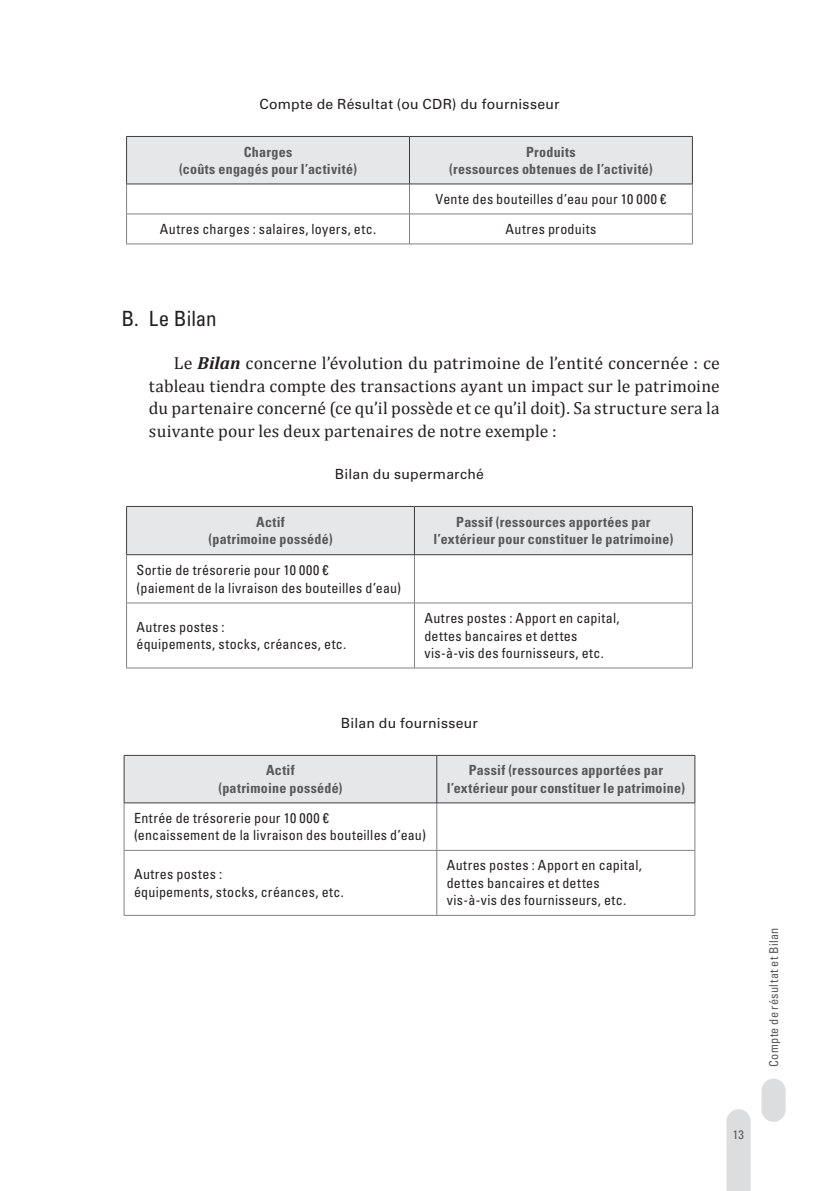
<style>
.page{position:relative;width:819px;height:1191px;background:#fff}
.page>*{position:absolute;margin:0;border:0;box-sizing:border-box;transform-origin:0 0}
.t1{font:condensed 21px "Univers LT Std";letter-spacing:-.005em;color:#231f20}
.t2{font:17.5px/22.8px "Cambria";letter-spacing:.01em;color:#231f20;text-align:justify}
.t3{font:condensed 14px/17.5px "Univers LT Std";letter-spacing:.02em;color:#231f20}
.t4{font:700 condensed 14px/17.5px "Univers LT Std";letter-spacing:.02em;color:#57585a;text-align:center}
.t5{font:14px "Univers LT Std";letter-spacing:.015em;color:#231f20}
.t6{font:condensed 12.25px "Univers LT Std";letter-spacing:.025em;color:#57585a}
.s1{font-weight:700;font-style:italic}
</style>
<div class="page">
<svg style="left:726px;top:1078px;width:59px;height:113px"></svg>
<div style="left:127px;top:137px;width:565px;height:47px;background:#e6e7e9"></div>
<hr style="left:409px;top:137px;width:1px;height:47px;background:#3e3e3f">
<hr style="left:409px;top:184px;width:1px;height:30px;background:#808285">
<hr style="left:126px;top:214px;width:566px;height:1px;background:#808285">
<hr style="left:409px;top:214px;width:1px;height:30px;background:#808285">
<hr style="left:126px;top:184px;width:1px;height:30px;background:#808285">
<hr style="left:692px;top:184px;width:1px;height:30px;background:#808285">
<hr style="left:126px;top:214px;width:1px;height:30px;background:#808285">
<hr style="left:692px;top:214px;width:1px;height:30px;background:#808285">
<hr style="left:126px;top:244px;width:566px;height:1px;background:#808285">
<hr style="left:126px;top:136px;width:283px;height:1px;background:#3e3e3f">
<hr style="left:126px;top:137px;width:1px;height:47px;background:#3e3e3f">
<hr style="left:409px;top:136px;width:283px;height:1px;background:#3e3e3f">
<hr style="left:692px;top:137px;width:1px;height:47px;background:#3e3e3f">
<hr style="left:126px;top:184px;width:566px;height:1px;background:#3e3e3f">
<div style="left:127px;top:507px;width:565px;height:47px;background:#e6e7e9"></div>
<hr style="left:414px;top:506px;width:1px;height:48px;background:#3e3e3f">
<hr style="left:414px;top:555px;width:1px;height:48px;background:#808285">
<hr style="left:126px;top:602px;width:566px;height:1px;background:#808285">
<hr style="left:414px;top:603px;width:1px;height:65px;background:#808285">
<hr style="left:126px;top:555px;width:1px;height:48px;background:#808285">
<hr style="left:692px;top:555px;width:1px;height:48px;background:#808285">
<hr style="left:126px;top:603px;width:1px;height:65px;background:#808285">
<hr style="left:692px;top:603px;width:1px;height:65px;background:#808285">
<hr style="left:126px;top:667px;width:566px;height:1px;background:#808285">
<hr style="left:126px;top:506px;width:288px;height:1px;background:#3e3e3f">
<hr style="left:126px;top:506px;width:1px;height:48px;background:#3e3e3f">
<hr style="left:414px;top:506px;width:278px;height:1px;background:#3e3e3f">
<hr style="left:692px;top:506px;width:1px;height:48px;background:#3e3e3f">
<hr style="left:126px;top:554px;width:566px;height:1px;background:#3e3e3f">
<div style="left:125px;top:756px;width:569px;height:46px;background:#e6e7e9"></div>
<hr style="left:436px;top:755px;width:1px;height:47px;background:#3e3e3f">
<hr style="left:436px;top:803px;width:1px;height:47px;background:#808285">
<hr style="left:124px;top:850px;width:571px;height:1px;background:#808285">
<hr style="left:436px;top:850px;width:1px;height:65px;background:#808285">
<hr style="left:124px;top:803px;width:1px;height:47px;background:#808285">
<hr style="left:694px;top:803px;width:1px;height:47px;background:#808285">
<hr style="left:124px;top:850px;width:1px;height:65px;background:#808285">
<hr style="left:694px;top:850px;width:1px;height:65px;background:#808285">
<hr style="left:124px;top:915px;width:571px;height:1px;background:#808285">
<hr style="left:124px;top:755px;width:313px;height:1px;background:#3e3e3f">
<hr style="left:124px;top:755px;width:1px;height:47px;background:#3e3e3f">
<hr style="left:437px;top:755px;width:258px;height:1px;background:#3e3e3f">
<hr style="left:694px;top:755px;width:1px;height:47px;background:#3e3e3f">
<hr style="left:124px;top:802px;width:571px;height:1px;background:#3e3e3f">
<p class="t5" style="left:259px;top:99px;width:301px">Compte de Résultat (ou CDR) du fournisseur</p>
<p class="t4" style="left:179px;top:144px;width:179px">Charges<br>(coûts engagés pour l’activité)</p>
<p class="t4" style="left:449px;top:144px;width:205px">Produits<br>(ressources obtenues de l’activité)</p>
<p class="t3" style="left:435px;top:191px;width:232px">Vente des bouteilles d’eau pour 10 000 €</p>
<p class="t3" style="left:160px;top:221px;width:218px">Autres charges : salaires, loyers, etc.</p>
<p class="t3" style="left:505px;top:221px;width:92px">Autres produits</p>
<h1 class="t1" style="left:121px;top:310px;width:97px">B. Le Bilan</h1>
<p class="t2" style="left:149px;top:351px;width:572px;text-indent:25px">Le <span class="s1">Bilan</span> concerne l’évolution du patrimoine de l’entité concernée : ce tableau tiendra compte des transactions ayant un impact sur le patrimoine du partenaire concerné (ce qu’il possède et ce qu’il doit). Sa structure sera la suivante pour les deux partenaires de notre exemple :</p>
<p class="t5" style="left:335px;top:469px;width:150px">Bilan du supermarché</p>
<p class="t4" style="left:208px;top:514px;width:126px">Actif<br>(patrimoine possédé)</p>
<p class="t4" style="left:433px;top:514px;width:241px">Passif (ressources apportées par l’extérieur pour constituer le patrimoine)</p>
<p class="t3" style="left:136px;top:562px;width:266px">Sortie de trésorerie pour 10 000 €<br>(paiement de la livraison des bouteilles d’eau)</p>
<p class="t3" style="left:136px;top:619px;width:211px">Autres postes :<br>équipements, stocks, créances, etc.</p>
<p class="t3" style="left:424px;top:610px;width:197px">Autres postes : Apport en capital, dettes bancaires et dettes vis-à-vis des fournisseurs, etc.</p>
<p class="t5" style="left:341px;top:718px;width:138px">Bilan du fournisseur</p>
<p class="t4" style="left:218px;top:763px;width:126px">Actif<br>(patrimoine possédé)</p>
<p class="t4" style="left:446px;top:763px;width:240px">Passif (ressources apportées par l’extérieur pour constituer le patrimoine)</p>
<p class="t3" style="left:134px;top:810px;width:293px">Entrée de trésorerie pour 10 000 €<br>(encaissement de la livraison des bouteilles d’eau)</p>
<p class="t3" style="left:134px;top:866px;width:211px">Autres postes :<br>équipements, stocks, créances, etc.</p>
<p class="t3" style="left:446px;top:857px;width:197px">Autres postes : Apport en capital, dettes bancaires et dettes vis-à-vis des fournisseurs, etc.</p>
<p class="t6" style="left:768px;top:1067px;width:141px;rotate:-90deg">Compte de résultat et Bilan</p>
<p class="t6" style="left:733px;top:1130px;width:13px">13</p>
</div>
